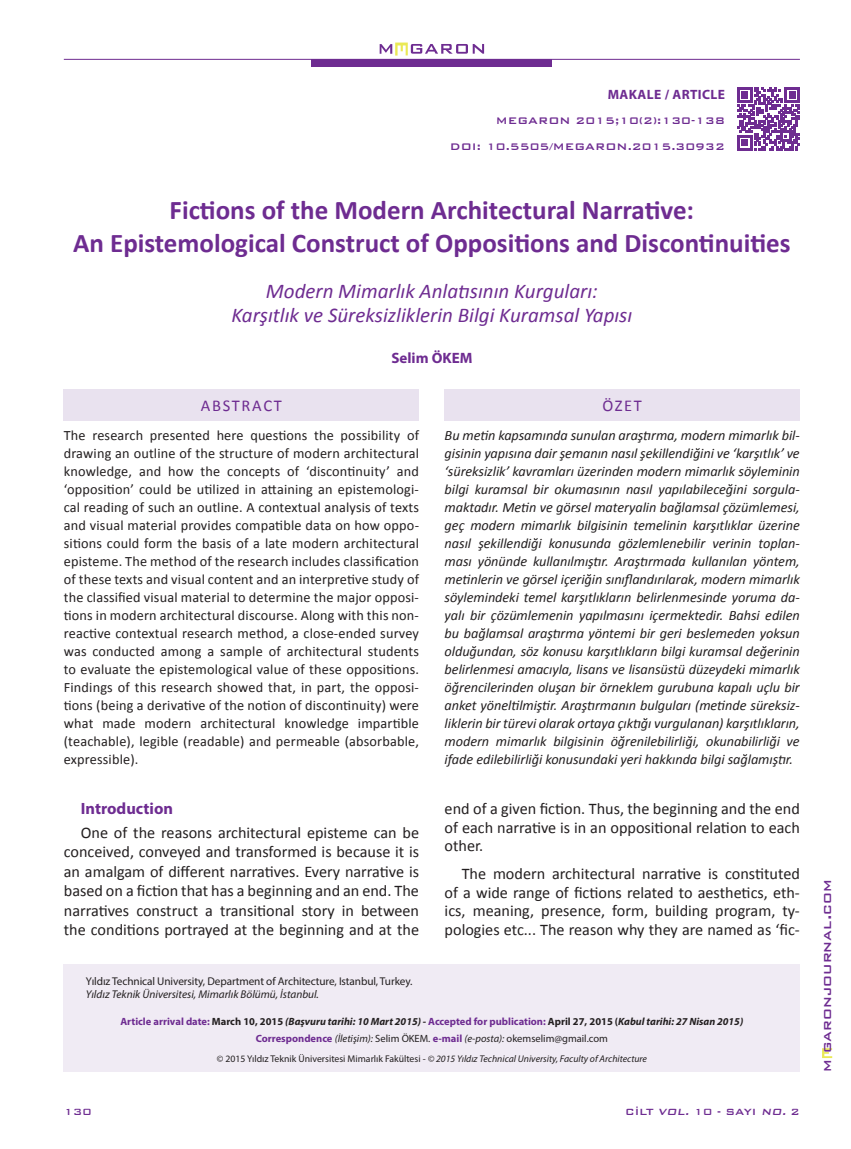
<style>
.page{position:relative;width:851px;height:1149px;background:#fff}
.page>*{position:absolute;margin:0;border:0;box-sizing:border-box;transform-origin:0 0}
.t1{font:700 27px/33px "Calibri";color:#6e2c91;text-align:center}
.t2{font:italic 21px/24px "Calibri";color:#6e2c91;text-align:center}
.t3{font:500 16.5px "Bank Gothic BT";letter-spacing:.01em;color:#6e2c91}
.t4{font:16.5px "Calibri";letter-spacing:.1em;color:#6e2c91}
.t5{font:700 16.35px "Myriad Pro";color:#6e2c91}
.t6{font:16.2px/19.5px "Calibri";color:#231f20;text-align:justify}
.t7{font:700 15px "Myriad Pro";color:#6e2c91}
.t8{font:italic 14.25px/18px "Calibri";letter-spacing:-.005em;color:#231f20;text-align:justify}
.t9{font:14.25px/18px "Calibri";letter-spacing:.01em;color:#231f20;text-align:justify}
.t10{font:700 13.5px "Myriad Pro";letter-spacing:.025em;color:#6e2c91}
.t11{font:500 12.75px/25.5px "Bank Gothic";color:#6e2c91;text-align:right}
.t12{font:500 12px "Bank Gothic BT";color:#6e2c91}
.t13{font:11.25px "Myriad Pro";letter-spacing:-.01em;color:#231f20}
.t14{font:italic 11.25px "Myriad Pro";color:#231f20}
.t15{font:700 10.5px/16.8px "Myriad Pro";color:#6e2c91;text-align:center}
.t16{font:italic 9.75px "Myriad Pro";color:#231f20}
.s1{color:#231f20}
.s2{font-style:italic;color:#231f20}
.s3{font-weight:400;font-style:italic;color:#231f20}
.s4{font-weight:400;color:#231f20}
.s5{font-style:normal}
.s6{font-style:italic}
</style>
<div class="page">
<div style="left:64px;top:964px;width:735px;height:107px;background:#f0ebf4"></div>
<div style="left:311px;top:59px;width:241px;height:7px;background:#6e2c91"></div>
<svg style="left:822px;top:1048px;width:10px;height:9px"></svg>
<svg style="left:379px;top:43px;width:105px;height:13px"></svg>
<hr style="left:64px;top:59px;width:735px;height:1px;background:#6e2c91">
<svg style="left:737px;top:87px;width:62px;height:63px"></svg>
<div style="left:64px;top:389px;width:355px;height:31px;background:#e9e2ef"></div>
<div style="left:444px;top:389px;width:355px;height:31px;background:#e9e2ef"></div>
<p class="t10" style="left:607px;top:85px;width:118px">MAKALE / ARTICLE</p>
<p class="t11" style="left:450px;top:107px;width:276px">MEGARON 2015;10(2):130-138<br>DOI: 10.5505/MEGARON.2015.30932</p>
<h1 class="t1" style="left:73px;top:192px;width:718px">Fictions of the Modern Architectural Narrative:<br>An Epistemological Construct of Oppositions and Discontinuities</h1>
<h2 class="t2" style="left:231px;top:278px;width:402px">Modern Mimarlık Anlatısının Kurguları:<br>Karşıtlık ve Süreksizliklerin Bilgi Kuramsal Yapısı</h2>
<p class="t7" style="left:391px;top:348px;width:82px">Selim ÖKEM</p>
<p class="t4" style="left:201px;top:395px;width:82px">ABSTRACT</p>
<p class="t4" style="left:602px;top:395px;width:41px">ÖZET</p>
<p class="t9" style="left:64px;top:425px;width:356px">The research presented here questions the possibility of drawing an outline of the structure of modern architectural knowledge, and how the concepts of ‘discontinuity’ and ‘opposition’ could be utilized in attaining an epistemologi&shy;cal reading of such an outline. A contextual analysis of texts and visual material provides compatible data on how oppo&shy;sitions could form the basis of a late modern architectural episteme. The method of the research includes classification of these texts and visual content and an interpretive study of the classified visual material to determine the major opposi&shy;tions in modern architectural discourse. Along with this non&shy;reactive contextual research method, a close-ended survey was conducted among a sample of architectural students to evaluate the epistemological value of these oppositions.<br>Findings of this research showed that, in part, the opposi&shy;tions (being a derivative of the notion of discontinuity) were what made modern architectural knowledge impartible (teachable), legible (readable) and permeable (absorbable, expressible).</p>
<p class="t5" style="left:81px;top:797px;width:94px">Introduction</p>
<p class="t6" style="left:64px;top:821px;width:357px;text-indent:17px">One of the reasons architectural episteme can be conceived, conveyed and transformed is because it is an amalgam of different narratives. Every narrative is based on a fiction that has a beginning and an end. The narratives construct a transitional story in between the conditions portrayed at the beginning and at the</p>
<p class="t8" style="left:444px;top:425px;width:356px">Bu metin kapsamında sunulan araştırma, modern mimarlık bil&shy;gisinin yapısına dair şemanın nasıl şekillendiğini ve ‘karşıtlık’ ve ‘süreksizlik’ kavramları üzerinden modern mimarlık söyleminin bilgi kuramsal bir okumasının nasıl yapılabileceğini sorgula&shy;maktadır. Metin ve görsel materyalin bağlamsal çözümlemesi, geç modern mimarlık bilgisinin temelinin karşıtlıklar üzerine nasıl şekillendiği konusunda gözlemlenebilir verinin toplan&shy;ması yönünde kullanılmıştır. Araştırmada kullanılan yöntem, metinlerin ve görsel içeriğin sınıflandırılarak, modern mimarlık söylemindeki temel karşıtlıkların belirlenmesinde yoruma da&shy;yalı bir çözümlemenin yapılmasını içermektedir. Bahsi edilen bu bağlamsal araştırma yöntemi bir geri beslemeden yoksun olduğundan, söz konusu karşıtlıkların bilgi kuramsal değerinin belirlenmesi amacıyla, lisans ve lisansüstü düzeydeki mimarlık öğrencilerinden oluşan bir örneklem gurubuna kapalı uçlu bir anket yöneltilmiştir. Araştırmanın bulguları (metinde süreksiz&shy;liklerin bir türevi olarak ortaya çıktığı vurgulanan) karşıtlıkların, modern mimarlık bilgisinin öğrenilebilirliği, okunabilirliği ve ifade edilebilirliği konusundaki yeri hakkında bilgi sağlamıştır.</p>
<p class="t6" style="left:444px;top:798px;width:357px;line-height:18.8px">end of a given fiction. Thus, the beginning and the end of each narrative is in an oppositional relation to each other.</p>
<p class="t6" style="left:444px;top:863px;width:357px;line-height:18.8px;text-indent:17px">The modern architectural narrative is constituted of a wide range of fictions related to aesthetics, eth&shy;ics, meaning, presence, form, building program, ty&shy;pologies etc... The reason why they are named as ‘fic-</p>
<p class="t13" style="left:86px;top:973px;width:328px">Yıldız Technical University, Department of Architecture, Istanbul, Turkey.</p>
<p class="t14" style="left:86px;top:987px;width:234px">Yıldız Teknik Üniversitesi, Mimarlık Bölümü, İstanbul.</p>
<p class="t15" style="left:120px;top:1012px;width:624px">Article arrival date: <span class="s1">March 10, 2015</span> <span class="s2">(Başvuru tarihi: 10 Mart 2015) -</span> Accepted for publication: <span class="s1">April 27, 2015 (</span><span class="s2">Kabul tarihi: 27 Nisan 2015)<br></span>Correspondence <span class="s3">(İletişim):</span> <span class="s4">Selim ÖKEM.</span> e-mail <span class="s3">(e-posta):</span> <span class="s4">okemselim@gmail.com</span></p>
<p class="t16" style="left:217px;top:1052px;width:432px"><span class="s5">© 2015 Yıldız Teknik Üniversitesi Mimarlık Fakültesi -</span> © 2015 Yıldız Technical University, Faculty of Architecture</p>
<p class="t12" style="left:64px;top:1104px;width:29px">130</p>
<p class="t12" style="left:625px;top:1104px;width:176px">CİLT <span class="s6">VOL.</span> 10 - SAYI <span class="s6">NO.</span> 2</p>
<p class="t3" style="left:817px;top:1071px;width:194px;rotate:-90deg">m garonjournal.com</p>
</div>
